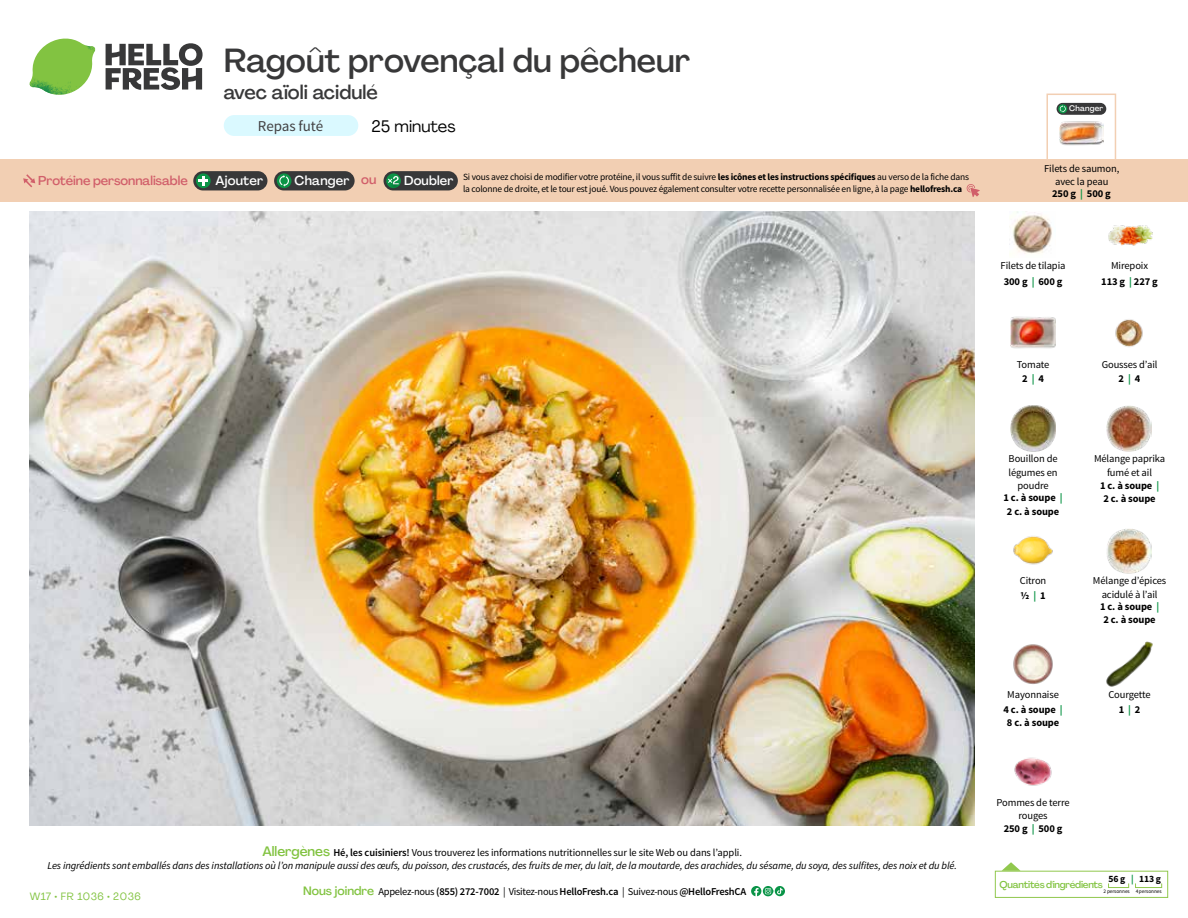
<style>
.page{position:relative;width:1188px;height:918px;background:#fff}
.page>*{position:absolute;margin:0;border:0;box-sizing:border-box;transform-origin:0 0}
.t1{font:500 33px "Agrandir";color:#383839}
.t2{font:500 19.5px "Agrandir";color:#383839}
.t3{font:16.5px "Agrandir";color:#000}
.t4{font:15px "Source Sans Pro";letter-spacing:-.01em;color:#414042}
.t5{font:500 12.9px "Agrandir";letter-spacing:.015em;color:#fff}
.t6{font:500 12.75px "Agrandir";letter-spacing:-.005em;color:#d15f6a}
.t7{font:italic 10.5px/13.5px "Source Sans Pro";letter-spacing:-.01em;color:#000;text-align:center}
.t8{font:10.5px/14.9px "Source Sans Pro";letter-spacing:-.01em;color:#000;text-align:center}
.t9{font:600 10.5px "Source Sans Pro";letter-spacing:-.02em;color:#000}
.t10{font:700 10.5px/13.5px "Source Sans Pro";letter-spacing:-.01em;color:#000;text-align:center}
.t11{font:10.5px "Agrandir";letter-spacing:.05em;color:#82c341}
.t12{font:500 9.75px "Agrandir";letter-spacing:-.025em;color:#82c341}
.t13{font:700 9.6px "Source Sans Pro";color:#000}
.t14{font:9.45px/12px "Source Sans Pro";letter-spacing:-.02em;color:#000}
.t15{font:500 7.95px "Agrandir";letter-spacing:.02em;color:#fff}
.t16{font:5.25px "Source Sans Pro";letter-spacing:-.01em;color:#000}
.s1{color:#d15f6a}
.s2{color:#0b9446}
.s3{font-weight:700}
.s4{font-weight:700;color:#0b9446}
.s5{font-family:"Agrandir";font-weight:500;font-style:normal;font-size:13.5px;color:#82c341}
.s6{font-weight:600;font-style:normal}
.s7{font-style:normal}
.s8{font-family:"Agrandir";font-weight:500;font-size:12px;color:#82c341}
.s9{font-weight:400}
</style>
<div class="page">
<svg style="left:106px;top:43px;width:97px;height:47px"></svg>
<svg style="left:34px;top:39px;width:59px;height:38px"></svg>
<img style="left:65px;top:39px;width:30px;height:25px">
<img style="left:33px;top:60px;width:56px;height:10px">
<img style="left:29px;top:64px;width:58px;height:31px">
<img style="left:64px;top:70px;width:25px;height:24px">
<img style="left:30px;top:211px;width:945px;height:615px">
<svg style="left:775px;top:886px;width:10px;height:10px"></svg>
<svg style="left:751px;top:886px;width:32px;height:10px"></svg>
<svg style="left:1002px;top:862px;width:19px;height:9px"></svg>
<div style="left:995px;top:871px;width:173px;height:27px;border:1px solid #91c84e"></div>
<div style="left:1108px;top:883px;width:21px;height:5px;border:1px solid #91c84e"></div>
<div style="left:1135px;top:883px;width:27px;height:5px;border:1px solid #91c84e"></div>
<img style="left:1011px;top:316px;width:45px;height:33px">
<img style="left:1115px;top:319px;width:28px;height:28px">
<img style="left:1011px;top:406px;width:45px;height:45px">
<img style="left:1106px;top:406px;width:46px;height:45px">
<img style="left:1013px;top:536px;width:40px;height:29px">
<img style="left:1106px;top:529px;width:46px;height:45px">
<img style="left:1013px;top:644px;width:40px;height:40px">
<img style="left:1014px;top:757px;width:38px;height:29px">
<img style="left:1108px;top:225px;width:45px;height:21px">
<img style="left:1012px;top:212px;width:40px;height:42px">
<img style="left:1107px;top:642px;width:45px;height:45px">
<div style="left:0;top:160px;width:1188px;height:42px;background:#f2cfb3"></div>
<svg style="left:23px;top:174px;width:12px;height:13px"></svg>
<div style="left:384px;top:171px;width:74px;height:19px;background:#383839;border-radius:10px"></div>
<svg style="left:386px;top:173px;width:15px;height:15px"></svg>
<div style="left:389px;top:180px;width:11px;height:11px;background:#000;opacity:.35"></div>
<svg style="left:387px;top:176px;width:12px;height:8px"></svg>
<div style="left:274px;top:171px;width:81px;height:19px;background:#383839;border-radius:10px"></div>
<svg style="left:277px;top:173px;width:15px;height:15px"></svg>
<svg style="left:279px;top:175px;width:10px;height:12px"></svg>
<div style="left:193px;top:171px;width:74px;height:19px;background:#383839;border-radius:10px"></div>
<svg style="left:196px;top:173px;width:15px;height:15px"></svg>
<svg style="left:198px;top:176px;width:10px;height:10px"></svg>
<svg style="left:967px;top:184px;width:13px;height:13px"></svg>
<div style="left:1046px;top:94px;width:70px;height:69px;border:2px solid #f2cfb3"></div>
<img style="left:1060px;top:114px;width:43px;height:32px">
<div style="left:1057px;top:103px;width:49px;height:12px;background:#383839;border-radius:6px"></div>
<svg style="left:1058px;top:104px;width:9px;height:9px"></svg>
<svg style="left:1060px;top:105px;width:6px;height:7px"></svg>
<div style="left:224px;top:115px;width:134px;height:21px;background:#daf9ff;border-radius:10px"></div>
<h1 class="t1" style="left:224px;top:40px;width:468px">Ragoût provençal du pêcheur</h1>
<h2 class="t2" style="left:224px;top:80px;width:155px">avec aïoli acidulé</h2>
<h3 class="t3" style="left:372px;top:116px;width:86px">25 minutes</h3>
<h3 class="t4" style="left:258px;top:117px;width:67px">Repas futé</h3>
<p class="t15" style="left:1069px;top:104px;width:35px">Changer</p>
<p class="t6" style="left:38px;top:173px;width:151px">Protéine personnalisable</p>
<p class="t5" style="left:216px;top:172px;width:49px">Ajouter</p>
<p class="t5" style="left:295px;top:172px;width:83px">Changer <span class="s1">ou</span></p>
<p class="t5" style="left:404px;top:172px;width:51px">Doubler</p>
<p class="t8" style="left:1044px;top:162px;width:77px;line-height:13.5px">Filets de saumon, avec la peau</p>
<p class="t10" style="left:1052px;top:187px;width:60px">250 g <span class="s2">|</span> 500 g</p>
<p class="t14" style="left:463px;top:171px;width:507px">Si vous avez choisi de modifier votre protéine, il vous suffit de suivre <span class="s3">les icônes et les instructions spécifiques</span> au verso de la fiche dans la colonne de droite, et le tour est joué. Vous pouvez également consulter votre recette personnalisée en ligne, à la page <span class="s3">hellofresh.ca</span></p>
<p class="t8" style="left:1001px;top:258px;width:66px;line-height:15.6px;text-align:left">Filets de tilapia<br><span class="s3">300 g</span> <span class="s4">|</span> <span class="s3">600 g</span></p>
<p class="t8" style="left:1101px;top:258px;width:58px;line-height:15.6px">Mirepoix<br><span class="s3">113 g</span> <span class="s4">|</span> <span class="s3">227 g</span></p>
<p class="t8" style="left:1017px;top:357px;width:34px">Tomate<br><span class="s3">2</span> <span class="s4">|</span> <span class="s3">4</span></p>
<p class="t8" style="left:1102px;top:357px;width:57px">Gousses d’ail<br><span class="s3">2</span> <span class="s4">|</span> <span class="s3">4</span></p>
<p class="t8" style="left:1009px;top:452px;width:51px;line-height:13.5px">Bouillon de légumes en poudre</p>
<p class="t10" style="left:1004px;top:492px;width:61px">1 c. à soupe <span class="s2">|<br></span>2 c. à soupe</p>
<p class="t8" style="left:1094px;top:452px;width:73px;line-height:13.4px">Mélange paprika fumé et ail<br><span class="s3">1 c. à soupe</span> <span class="s4">|<br></span><span class="s3">2 c. à soupe</span></p>
<p class="t8" style="left:1020px;top:574px;width:28px;text-align:left">Citron <span class="s3">½</span> <span class="s4">|</span> <span class="s3">1</span></p>
<p class="t8" style="left:1093px;top:574px;width:75px;line-height:13.5px">Mélange d’épices acidulé à l’ail</p>
<p class="t10" style="left:1100px;top:600px;width:61px">1 c. à soupe <span class="s2">|<br></span>2 c. à soupe</p>
<p class="t7" style="left:47px;top:846px;width:911px"><span class="s5">Allergènes</span> <span class="s6">Hé, les cuisiniers!</span> <span class="s7">Vous trouverez les informations nutritionnelles sur le site Web ou dans l’appli.<br></span>Les ingrédients sont emballés dans des installations où l’on manipule aussi des œufs, du poisson, des crustacés, des fruits de mer, du lait, de la moutarde, des arachides, du sésame, du soya, des sulfites, des noix et du blé.</p>
<p class="t11" style="left:30px;top:890px;width:113px">W17 • FR 1036 • 2036</p>
<p class="t9" style="left:303px;top:885px;width:445px"><span class="s8">Nous joindre</span> <span class="s9">Appelez-nous</span> (855) 272-7002 <span class="s9">| Visitez-nous</span> HelloFresh.ca <span class="s9">| Suivez-nous</span> @HelloFreshCA</p>
<p class="t8" style="left:1004px;top:687px;width:61px">Mayonnaise<br><span class="s3">4 c. à soupe</span> <span class="s4">|</span></p>
<p class="t10" style="left:1007px;top:717px;width:54px">8 c. à soupe</p>
<p class="t8" style="left:996px;top:796px;width:75px;line-height:13.2px">Pommes de terre rouges<br><span class="s3">250 g</span> <span class="s4">|</span> <span class="s3">500 g</span></p>
<p class="t8" style="left:1108px;top:687px;width:44px">Courgette<br><span class="s3">1</span> <span class="s4">|</span> <span class="s3">2</span></p>
<p class="t13" style="left:1108px;top:873px;width:54px">56 g <span class="s2">|</span> 113 g</p>
<p class="t16" style="left:1103px;top:888px;width:60px">2 personnes 4 personnes</p>
<p class="t12" style="left:1000px;top:878px;width:105px">Quantités d'ingrédients</p>
</div>
